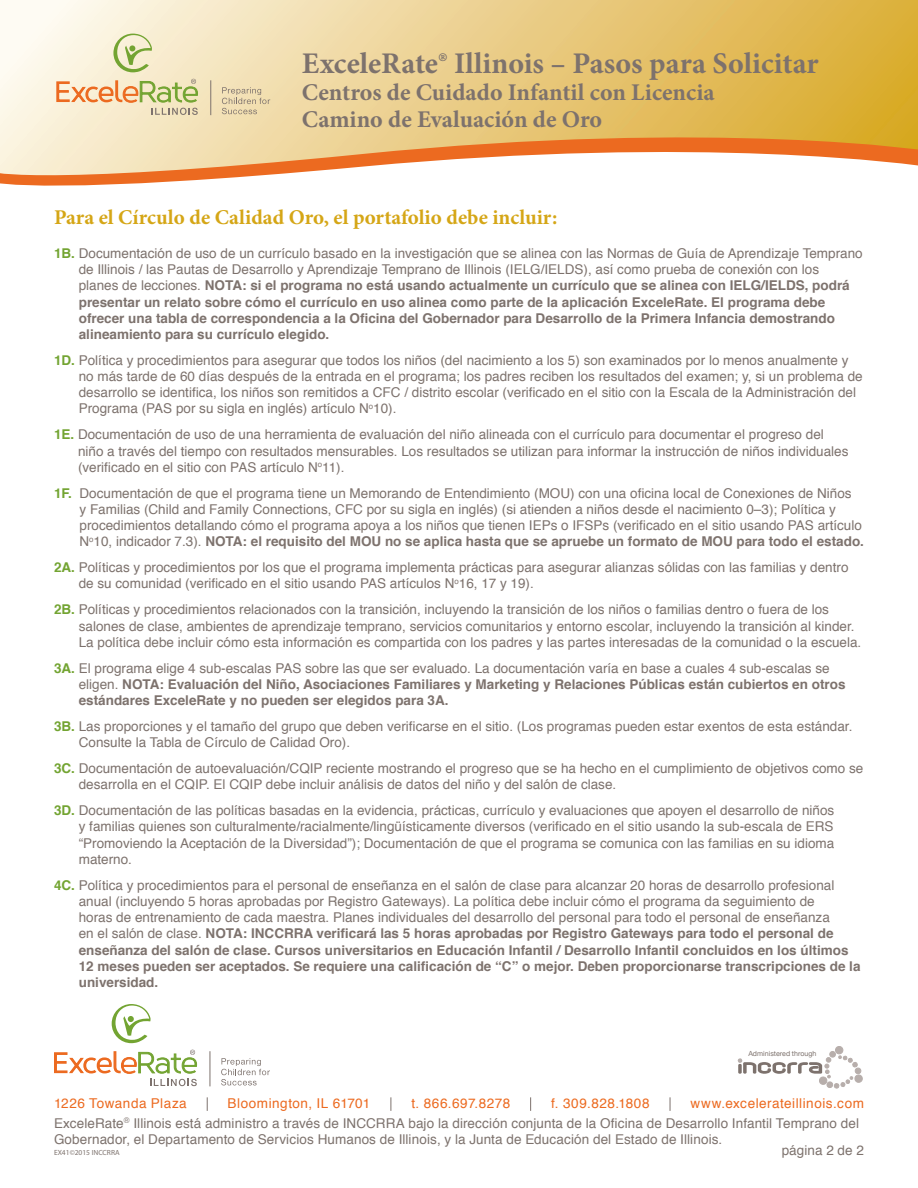
<style>
.page{position:relative;width:918px;height:1188px;background:#fff}
.page>*{position:absolute;margin:0;border:0;box-sizing:border-box;transform-origin:0 0}
.t1{font:700 30px "Minion Pro";color:#7d726d}
.t2{font:700 24px "Minion Pro";color:#7d726d}
.Body{font:700 21px "Minion Pro";color:#d5a616}
.Body-2{font:13.5px/16.2px "Helvetica";color:#7d726d}
.Body-3{font:700 13.5px/16.2px "Helvetica";color:#7d726d}
.t3{font:13.5px "Helvetica";letter-spacing:.035em;color:#ec6a20}
.t4{font:7.5px "Myriad Pro";color:#7d726d}
.t5{font:7.05px "Helvetica Neue";letter-spacing:.005em;color:#7d726d}
.s1{color:#73a432}
.s2{font-weight:400}
.s3{font-weight:700;color:#73a432}
.s4{font-weight:700}
.s5{color:#ec6a20}
.s6{font-size:7.35px}
</style>
<div class="page">
<div style="left:836px;top:1046px;width:7px;height:8px;background:#b7aeab;border-radius:50%"></div>
<div style="left:835px;top:1046px;width:8px;height:8px;border:1px solid #b7aeab;border-radius:50%"></div>
<svg style="left:738px;top:1051px;width:125px;height:37px"></svg>
<svg style="left:207px;top:1097px;width:1px;height:14px"></svg>
<svg style="left:391px;top:1097px;width:1px;height:14px"></svg>
<svg style="left:530px;top:1097px;width:1px;height:14px"></svg>
<svg style="left:670px;top:1097px;width:1px;height:14px"></svg>
<svg style="left:221px;top:1058px;width:49px;height:27px"></svg>
<hr style="left:210px;top:1051px;width:1px;height:35px;background:#7d726d">
<svg style="left:112px;top:1004px;width:39px;height:39px"></svg>
<svg style="left:54px;top:1050px;width:143px;height:36px"></svg>
<svg style="left:0;top:0;width:918px;height:118px;background:#ebcf8a"></svg>
<svg style="left:0;top:118px;width:918px;height:68px"></svg>
<svg style="left:222px;top:87px;width:48px;height:27px"></svg>
<hr style="left:211px;top:80px;width:1px;height:35px;background:#7d726d">
<svg style="left:113px;top:34px;width:39px;height:38px"></svg>
<svg style="left:56px;top:79px;width:142px;height:36px;background:#e6d1a7"></svg>
<p class="t1" style="left:302px;top:42px;width:518px">ExceleRate® Illinois – Pasos para Solicitar</p>
<p class="t2" style="left:302px;top:75px;width:414px">Centros de Cuidado Infantil con Licencia</p>
<p class="t2" style="left:302px;top:102px;width:302px">Camino de Evaluación de Oro</p>
<p class="Body" style="left:54px;top:202px;width:505px">Para el Círculo de Calidad Oro, el portafolio debe incluir:</p>
<p class="Body-3" style="left:79px;top:245px;width:785px;text-indent:-25px"><span class="s1">1B.</span> <span class="s2">Documentación de uso de un currículo basado en la investigación que se alinea con las Normas de Guía de Aprendizaje Temprano de Illinois / las Pautas de Desarrollo y Aprendizaje Temprano de Illinois (IELG/IELDS), así como prueba de conexión con los<br>planes de lecciones.</span> NOTA: si el programa no está usando actualmente un currículo que se alinea con IELG/IELDS, podrá presentar un relato sobre cómo el currículo en uso alinea como parte de la aplicación ExceleRate. El programa debe ofrecer una tabla de correspondencia a la Oficina del Gobernador para Desarrollo de la Primera Infancia demostrando alineamiento para su currículo elegido.</p>
<p class="Body-2" style="left:79px;top:352px;width:785px;text-indent:-25px"><span class="s3">1D.</span> Política y procedimientos para asegurar que todos los niños (del nacimiento a los 5) son examinados por lo menos anualmente y no más tarde de 60 días después de la entrada en el programa; los padres reciben los resultados del examen; y, si un problema de desarrollo se identifica, los niños son remitidos a CFC / distrito escolar (verificado en el sitio con la Escala de la Administración del Programa (PAS por su sigla en inglés) artículo N<sup>o</sup>10).</p>
<p class="Body-2" style="left:78px;top:427px;width:772px;text-indent:-24px"><span class="s3">1E.</span> Documentación de uso de una herramienta de evaluación del niño alineada con el currículo para documentar el progreso del niño a través del tiempo con resultados mensurables. Los resultados se utilizan para informar la instrucción de niños individuales (verificado en el sitio con PAS artículo N<sup>o</sup>11).</p>
<p class="Body-2" style="left:80px;top:485px;width:786px;text-indent:-26px"><span class="s3">1F.</span> Documentación de que el programa tiene un Memorando de Entendimiento (MOU) con una oficina local de Conexiones de Niños<br>y Familias (Child and Family Connections, CFC por su sigla en inglés) (si atienden a niños desde el nacimiento 0–3); Política y procedimientos detallando cómo el programa apoya a los niños que tienen IEPs o IFSPs (verificado en el sitio usando PAS artículo N<sup>o</sup>10, indicador 7.3). <span class="s4">NOTA: el requisito del MOU no se aplica hasta que se apruebe un formato de MOU para todo el estado.</span></p>
<p class="Body-2" style="left:79px;top:560px;width:771px;text-indent:-25px"><span class="s3">2A.</span> Políticas y procedimientos por los que el programa implementa prácticas para asegurar alianzas sólidas con las familias y dentro de su comunidad (verificado en el sitio usando PAS artículos N<sup>o</sup>16, 17 y 19).</p>
<p class="Body-2" style="left:79px;top:602px;width:784px;text-indent:-25px"><span class="s3">2B.</span> Políticas y procedimientos relacionados con la transición, incluyendo la transición de los niños o familias dentro o fuera de los salones de clase, ambientes de aprendizaje temprano, servicios comunitarios y entorno escolar, incluyendo la transición al kinder.<br>La política debe incluir cómo esta información es compartida con los padres y las partes interesadas de la comunidad o la escuela.</p>
<p class="Body-3" style="left:79px;top:660px;width:768px;text-indent:-25px"><span class="s1">3A.</span> <span class="s2">El programa elige 4 sub-escalas PAS sobre las que ser evaluado. La documentación varía en base a cuales 4 sub-escalas se eligen.</span> NOTA: Evaluación del Niño, Asociaciones Familiares y Marketing y Relaciones Públicas están cubiertos en otros estándares ExceleRate y no pueden ser elegidos para 3A.</p>
<p class="Body-2" style="left:79px;top:719px;width:775px;text-indent:-25px"><span class="s3">3B.</span> Las proporciones y el tamaño del grupo que deben verificarse en el sitio. (Los programas pueden estar exentos de esta estándar.<br>Consulte la Tabla de Círculo de Calidad Oro).</p>
<p class="Body-2" style="left:79px;top:761px;width:786px;text-indent:-25px"><span class="s3">3C.</span> Documentación de autoevaluación/CQIP reciente mostrando el progreso que se ha hecho en el cumplimiento de objetivos como se desarrolla en el CQIP. El CQIP debe incluir análisis de datos del niño y del salón de clase.</p>
<p class="Body-2" style="left:79px;top:803px;width:757px;text-align:justify;text-indent:-25px"><span class="s3">3D.</span> Documentación de las políticas basadas en la evidencia, prácticas, currículo y evaluaciones que apoyen el desarrollo de niños y familias quienes son culturalmente/racialmente/lingüísticamente diversos (verificado en el sitio usando la sub-escala de ERS “Promoviendo la Aceptación de la Diversidad”); Documentación de que el programa se comunica con las familias en su idioma materno.</p>
<p class="Body-2" style="left:79px;top:877px;width:783px;text-indent:-25px"><span class="s3">4C.</span> Política y procedimientos para el personal de enseñanza en el salón de clase para alcanzar 20 horas de desarrollo profesional anual (incluyendo 5 horas aprobadas por Registro Gateways). La política debe incluir cómo el programa da seguimiento de<br>horas de entrenamiento de cada maestra. Planes individuales del desarrollo del personal para todo el personal de enseñanza<br>en el salón de clase. <span class="s4">NOTA: INCCRRA verificará las 5 horas aprobadas por Registro Gateways para todo el personal de enseñanza del salón de clase. Cursos universitarios en Educación Infantil / Desarrollo Infantil concluidos en los últimos 12 meses pueden ser aceptados. Se requiere una calificación de “C” o mejor. Deben proporcionarse transcripciones de la universidad.</span></p>
<p class="t5" style="left:748px;top:1049px;width:70px">Administered through</p>
<p class="t3" style="left:54px;top:1093px;width:134px">1226 Towanda Plaza</p>
<p class="t3" style="left:228px;top:1093px;width:144px">Bloomington, IL 61701</p>
<p class="t3" style="left:411px;top:1093px;width:100px">t. 866.697.8278</p>
<p class="t3" style="left:551px;top:1093px;width:100px">f. 309.828.1808</p>
<p class="Body-2" style="left:54px;top:1093px;width:811px;line-height:20.1px;text-indent:636px"><span class="s5">www.excelerateillinois.com<br></span>ExceleRate<sup>®</sup> Illinois está administro a través de INCCRRA bajo la dirección conjunta de la Oficina de Desarrollo Infantil Temprano del</p>
<p class="Body-2" style="left:54px;top:1132px;width:670px">Gobernador, el Departamento de Servicios Humanos de Illinois, y la Junta de Educación del Estado de Illinois.</p>
<p class="t4" style="left:54px;top:1148px;width:67px">EX41©2015 <span class="s6">INCCRRA</span></p>
<p class="Body-2" style="left:782px;top:1142px;width:84px">página 2 de 2</p>
</div>
